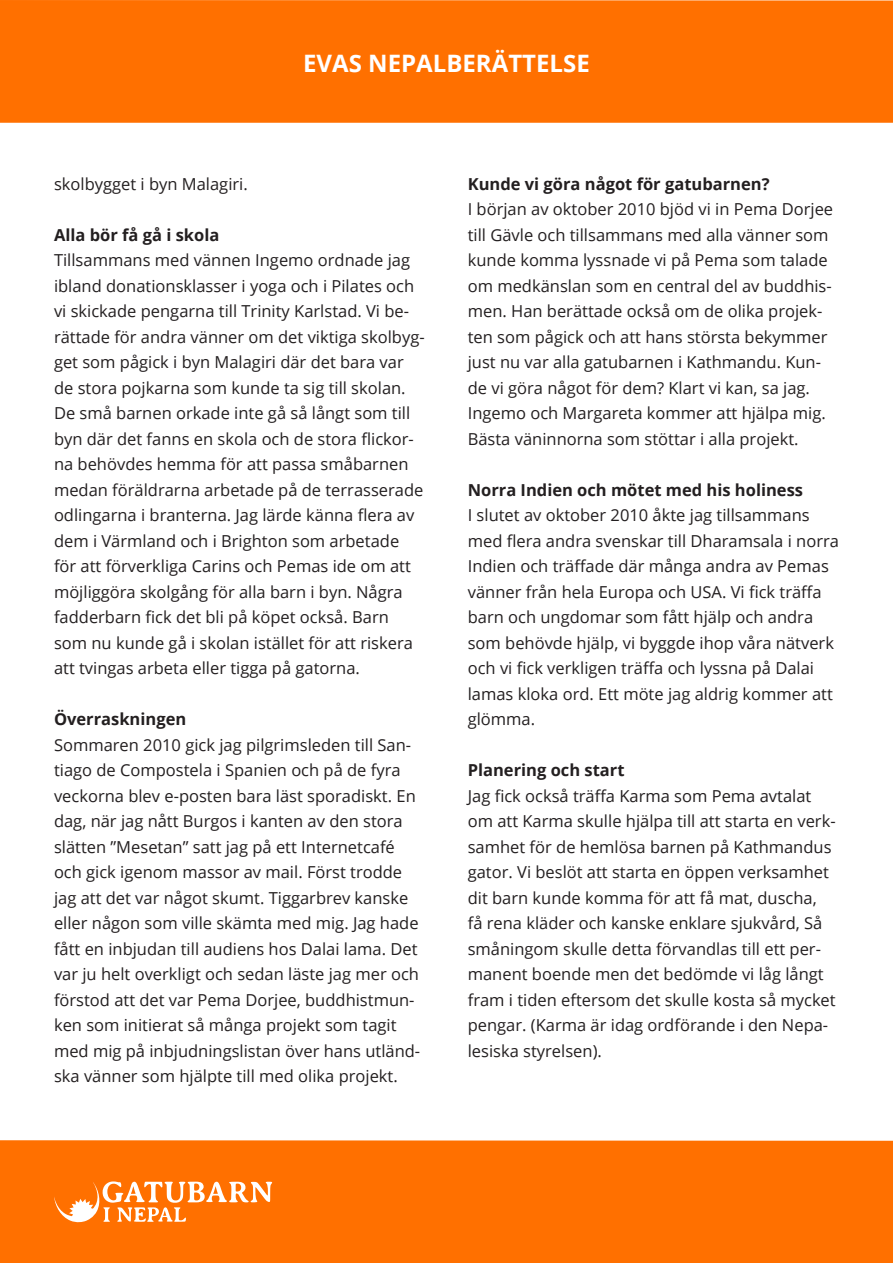
<style>
.page{position:relative;width:893px;height:1263px;background:#fff}
.page>*{position:absolute;margin:0;border:0;box-sizing:border-box;transform-origin:0 0}
.RUBRIK{font:700 24px "Open Sans";color:#fff}
.t1{font:16.5px/25.5px "Open Sans";color:#231f20}
.t2{font:700 16.5px "Open Sans";color:#231f20}
</style>
<div class="page">
<div style="left:0;top:1140px;width:893px;height:123px;background:#ff7000"></div>
<div style="left:0;top:0;width:893px;height:123px;background:#ff7000"></div>
<svg style="left:54px;top:1181px;width:218px;height:41px"></svg>
<p class="RUBRIK" style="left:303px;top:47px;width:288px">EVAS NEPALBERÄTTELSE</p>
<p class="t1" style="left:54px;top:170px;width:195px">skolbygget i byn Malagiri.</p>
<p class="t2" style="left:54px;top:223px;width:167px">Alla bör få gå i skola</p>
<p class="t1" style="left:54px;top:247px;width:372px">Tillsammans med vännen Ingemo ordnade jag ibland donationsklasser i yoga och i Pilates och vi skickade pengarna till Trinity Karlstad. Vi be&shy;rättade för andra vänner om det viktiga skolbyg&shy;get som pågick i byn Malagiri där det bara var de stora pojkarna som kunde ta sig till skolan.<br>De små barnen orkade inte gå så långt som till byn där det fanns en skola och de stora flickor&shy;na behövdes hemma för att passa småbarnen medan föräldrarna arbetade på de terrasserade odlingarna i branterna. Jag lärde känna flera av dem i Värmland och i Brighton som arbetade för att förverkliga Carins och Pemas ide om att möjliggöra skolgång för alla barn i byn. Några fadderbarn fick det bli på köpet också. Barn</p>
<p class="t1" style="left:54px;top:629px;width:360px">som nu kunde gå i skolan istället för att riskera att tvingas arbeta eller tigga på gatorna.</p>
<p class="t2" style="left:54px;top:707px;width:134px">Överraskningen</p>
<p class="t1" style="left:54px;top:731px;width:368px">Sommaren 2010 gick jag pilgrimsleden till San&shy;tiago de Compostela i Spanien och på de fyra veckorna blev e-posten bara läst sporadiskt. En dag, när jag nått Burgos i kanten av den stora slätten ”Mesetan” satt jag på ett Internetcafé och gick igenom massor av mail. Först trodde jag att det var något skumt. Tiggarbrev kanske eller någon som ville skämta med mig. Jag hade fått en inbjudan till audiens hos Dalai lama. Det var ju helt overkligt och sedan läste jag mer och förstod att det var Pema Dorjee, buddhistmun&shy;ken som initierat så många projekt som tagit med mig på inbjudningslistan över hans utländ&shy;ska vänner som hjälpte till med olika projekt.</p>
<p class="t2" style="left:468px;top:172px;width:303px">Kunde vi göra något för gatubarnen?</p>
<p class="t1" style="left:468px;top:196px;width:367px">I början av oktober 2010 bjöd vi in Pema Dorjee till Gävle och tillsammans med alla vänner som</p>
<p class="t1" style="left:468px;top:247px;width:365px">kunde komma lyssnade vi på Pema som talade om medkänslan som en central del av buddhis&shy;men. Han berättade också om de olika projek&shy;ten som pågick och att hans största bekymmer just nu var alla gatubarnen i Kathmandu. Kun&shy;de vi göra något för dem? Klart vi kan, sa jag.<br>Ingemo och Margareta kommer att hjälpa mig.<br>Bästa väninnorna som stöttar i alla projekt.</p>
<p class="t2" style="left:468px;top:478px;width:337px">Norra Indien och mötet med his holiness</p>
<p class="t1" style="left:468px;top:502px;width:373px">I slutet av oktober 2010 åkte jag tillsammans med flera andra svenskar till Dharamsala i norra Indien och träffade där många andra av Pemas vänner från hela Europa och USA. Vi fick träffa barn och ungdomar som fått hjälp och andra som behövde hjälp, vi byggde ihop våra nätverk och vi fick verkligen träffa och lyssna på Dalai lamas kloka ord. Ett möte jag aldrig kommer att glömma.</p>
<p class="t2" style="left:468px;top:758px;width:158px">Planering och start</p>
<p class="t1" style="left:468px;top:782px;width:369px">Jag fick också träffa Karma som Pema avtalat om att Karma skulle hjälpa till att starta en verk&shy;samhet för de hemlösa barnen på Kathmandus gator. Vi beslöt att starta en öppen verksamhet dit barn kunde komma för att få mat, duscha,<br>få rena kläder och kanske enklare sjukvård, Så småningom skulle detta förvandlas till ett per&shy;manent boende men det bedömde vi låg långt fram i tiden eftersom det skulle kosta så mycket pengar. (Karma är idag ordförande i den Nepa&shy;lesiska styrelsen).</p>
</div>
